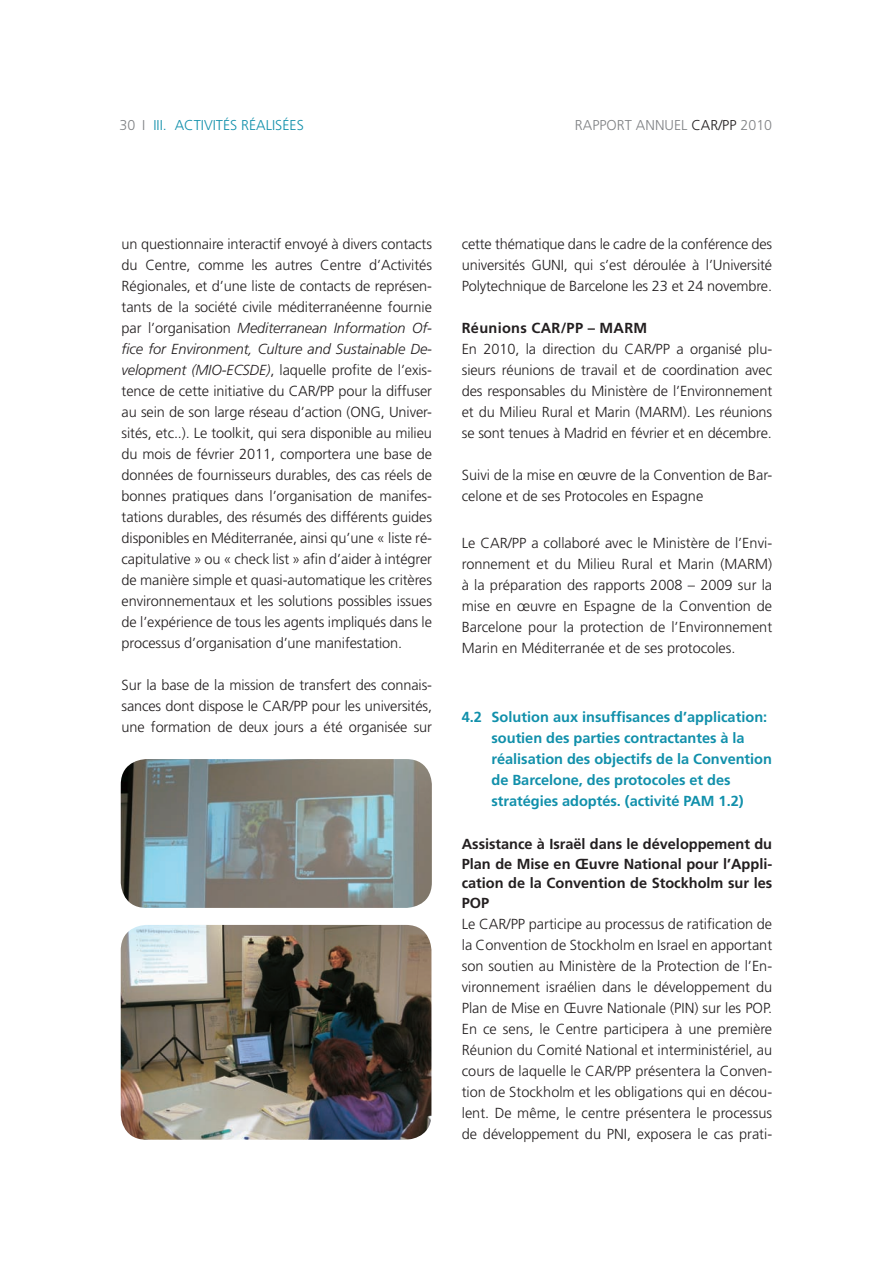
<style>
.page{position:relative;width:893px;height:1263px;background:#fff}
.page>*{position:absolute;margin:0;border:0;box-sizing:border-box;transform-origin:0 0}
.t1{font:300 14.55px/21px "Frutiger";letter-spacing:-.005em;color:#231f20;text-align:justify}
.t2{font:700 14.55px/21px "Frutiger";letter-spacing:-.005em;color:#1190ab}
.t3{font:700 14.55px/19.5px "Frutiger";color:#231f20;text-align:justify}
.t4{font:700 14.55px "Frutiger";letter-spacing:.02em;color:#231f20}
.t5{font:300 14.25px "Frutiger";color:#1190ab}
.t6{font:300 14.25px "Frutiger";color:#808285}
.s1{color:#808285}
.s2{color:#231f20}
.s3{font-style:italic}
</style>
<div class="page">
<img style="left:121px;top:759px;width:311px;height:149px;border-radius:26px">
<img style="left:121px;top:925px;width:310px;height:215px;border-radius:26px">
<p class="t5" style="left:119px;top:119px;width:186px"><span class="s1">30 I</span> III. ACTIVITÉS RÉALISÉES</p>
<p class="t6" style="left:575px;top:119px;width:199px">RAPPORT ANNUEL <span class="s2">CAR/PP</span> 2010</p>
<p class="t1" style="left:122px;top:235px;width:312px">un questionnaire interactif envoyé à divers contacts du Centre, comme les autres Centre d’Activités Régionales, et d’une liste de contacts de représen&shy;tants de la société civile méditerranéenne fournie par l’organisation <span class="s3">Mediterranean Information Of&shy;fice for Environment, Culture and Sustainable De&shy;velopment (MIO-ECSDE)</span>, laquelle profite de l’exis&shy;tence de cette initiative du CAR/PP pour la diffuser au sein de son large réseau d’action (ONG, Univer&shy;sités, etc..). Le toolkit, qui sera disponible au milieu du mois de février 2011, comportera une base de données de fournisseurs durables, des cas réels de bonnes pratiques dans l’organisation de manifes&shy;tations durables, des résumés des différents guides disponibles en Méditerranée, ainsi qu’une « liste ré&shy;capitulative » ou « check list » afin d’aider à intégrer de manière simple et quasi-automatique les critères environnementaux et les solutions possibles issues de l’expérience de tous les agents impliqués dans le processus d’organisation d’une manifestation.</p>
<p class="t1" style="left:122px;top:676px;width:312px">Sur la base de la mission de transfert des connais&shy;sances dont dispose le CAR/PP pour les universités, une formation de deux jours a été organisée sur</p>
<p class="t1" style="left:462px;top:235px;width:312px">cette thématique dans le cadre de la conférence des universités GUNI, qui s’est déroulée à l’Université Polytechnique de Barcelone les 23 et 24 novembre.</p>
<p class="t4" style="left:462px;top:322px;width:187px">Réunions CAR/PP – MARM</p>
<p class="t1" style="left:462px;top:340px;width:312px">En 2010, la direction du CAR/PP a organisé plu&shy;sieurs réunions de travail et de coordination avec des responsables du Ministère de l’Environnement et du Milieu Rural et Marin (MARM). Les réunions se sont tenues à Madrid en février et en décembre.</p>
<p class="t1" style="left:462px;top:466px;width:312px">Suivi de la mise en œuvre de la Convention de Bar&shy;celone et de ses Protocoles en Espagne</p>
<p class="t1" style="left:462px;top:533px;width:312px">Le CAR/PP a collaboré avec le Ministère de l’Envi&shy;ronnement et du Milieu Rural et Marin (MARM) à la préparation des rapports 2008 – 2009 sur la mise en œuvre en Espagne de la Convention de Barcelone pour la protection de l’Environnement Marin en Méditerranée et de ses protocoles.</p>
<p class="t2" style="left:492px;top:707px;width:282px;text-indent:-30px">4.2 Solution aux insuffisances d’application: soutien des parties contractantes à la réalisation des objectifs de la Convention de Barcelone, des protocoles et des stratégies adoptés. (activité PAM 1.2)</p>
<p class="t3" style="left:462px;top:835px;width:312px">Assistance à Israël dans le développement du Plan de Mise en Œuvre National pour l’Appli&shy;cation de la Convention de Stockholm sur les POP</p>
<p class="t1" style="left:462px;top:914px;width:312px">Le CAR/PP participe au processus de ratification de la Convention de Stockholm en Israel en apportant son soutien au Ministère de la Protection de l’En&shy;vironnement israélien dans le développement du Plan de Mise en Œuvre Nationale (PIN) sur les POP.<br>En ce sens, le Centre participera à une première Réunion du Comité National et interministériel, au cours de laquelle le CAR/PP présentera la Conven&shy;tion de Stockholm et les obligations qui en décou&shy;lent. De même, le centre présentera le processus de développement du PNI, exposera le cas prati-</p>
</div>
